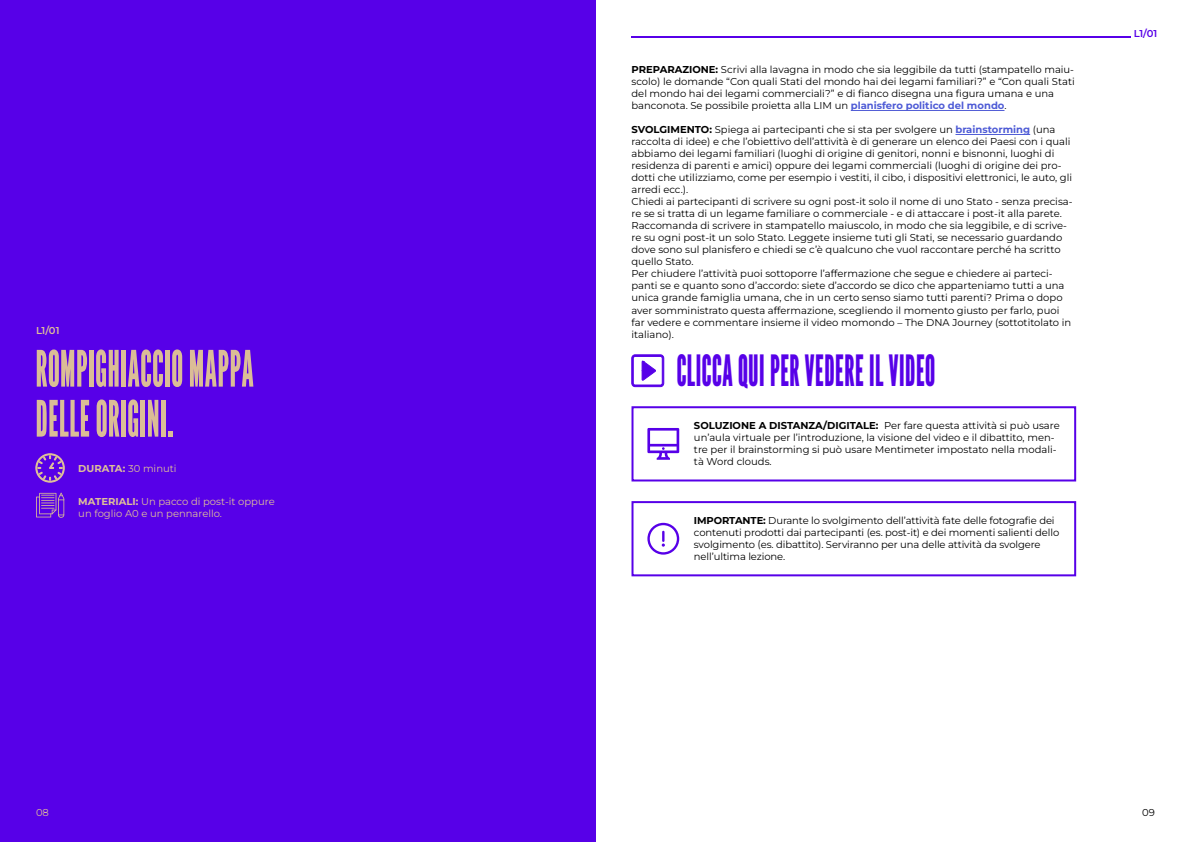
<style>
.page{position:relative;width:1191px;height:842px;background:#fff}
.page>*{position:absolute;margin:0;border:0;box-sizing:border-box;transform-origin:0 0}
.t1{font:condensed 50px/50px "League Gothic";color:#dbbd96}
.t2{font:condensed 43px "League Gothic";color:#5700e8}
.t3{font:10px/12px "Montserrat";color:#000}
.t4{font:10px/12px "Montserrat";color:#debf99}
.t5{font:600 10px "Montserrat";color:#debf99}
.t6{font:600 10px "Montserrat";color:#5700e8}
.s1{font-weight:700}
.s2{font-weight:700;color:#4f5cd6}
</style>
<div class="page">
<hr style="left:850px;top:110px;width:154px;height:1px;background:#4f5cd6">
<hr style="left:955px;top:134px;width:75px;height:1px;background:#4f5cd6">
<div style="left:0;top:0;width:595px;height:842px;background:#5700e8"></div>
<svg style="left:36px;top:453px;width:29px;height:29px"></svg>
<svg style="left:36px;top:493px;width:28px;height:25px"></svg>
<hr style="left:631px;top:36px;width:500px;height:1px;background:#5700e8">
<svg style="left:647px;top:428px;width:32px;height:32px"></svg>
<svg style="left:647px;top:523px;width:32px;height:32px"></svg>
<div style="left:631px;top:406px;width:445px;height:75px;border:2px solid #5700e8"></div>
<div style="left:631px;top:501px;width:445px;height:75px;border:2px solid #5700e8"></div>
<svg style="left:631px;top:354px;width:33px;height:33px"></svg>
<p class="t5" style="left:36px;top:324px;width:25px">L1/01</p>
<h1 class="t1" style="left:36px;top:344px;width:220px">ROMPIGHIACCIO MAPPA<br>DELLE ORIGINI.</h1>
<p class="t4" style="left:78px;top:462px;width:100px"><span class="s1">DURATA:</span> 30 minuti</p>
<p class="t4" style="left:78px;top:495px;width:198px"><span class="s1">MATERIALI:</span> Un pacco di post-it oppure un foglio A0 e un pennarello.</p>
<p class="t3" style="left:631px;top:64px;width:445px"><span class="s1">PREPARAZIONE:</span> Scrivi alla lavagna in modo che sia leggibile da tutti (stampatello maiu&shy;scolo) le domande “Con quali Stati del mondo hai dei legami familiari?” e “Con quali Stati del mondo hai dei legami commerciali?” e di fianco disegna una figura umana e una banconota. Se possibile proietta alla LIM un <span class="s2">planisfero politico del mondo</span>.</p>
<p class="t3" style="left:631px;top:124px;width:442px"><span class="s1">SVOLGIMENTO:</span> Spiega ai partecipanti che si sta per svolgere un <span class="s2">brainstorming</span> (una raccolta di idee) e che l’obiettivo dell’attività è di generare un elenco dei Paesi con i quali abbiamo dei legami familiari (luoghi di origine di genitori, nonni e bisnonni, luoghi di residenza di parenti e amici) oppure dei legami commerciali (luoghi di origine dei pro&shy;dotti che utilizziamo, come per esempio i vestiti, il cibo, i dispositivi elettronici, le auto, gli arredi ecc.).<br>Chiedi ai partecipanti di scrivere su ogni post-it solo il nome di uno Stato - senza precisa&shy;re se si tratta di un legame familiare o commerciale - e di attaccare i post-it alla parete.<br>Raccomanda di scrivere in stampatello maiuscolo, in modo che sia leggibile, e di scrive&shy;re su ogni post-it un solo Stato. Leggete insieme tuti gli Stati, se necessario guardando dove sono sul planisfero e chiedi se c’è qualcuno che vuol raccontare perché ha scritto quello Stato.<br>Per chiudere l’attività puoi sottoporre l’affermazione che segue e chiedere ai parteci&shy;panti se e quanto sono d’accordo: siete d’accordo se dico che apparteniamo tutti a una unica grande famiglia umana, che in un certo senso siamo tutti parenti? Prima o dopo aver somministrato questa affermazione, scegliendo il momento giusto per farlo, puoi far vedere e commentare insieme il video momondo – The DNA Journey (sottotitolato in italiano).</p>
<h2 class="t2" style="left:677px;top:345px;width:260px">CLICCA QUI PER VEDERE IL VIDEO</h2>
<p class="t3" style="left:694px;top:420px;width:367px"><span class="s1">SOLUZIONE A DISTANZA/DIGITALE:</span> Per fare questa attività si può usare un’aula virtuale per l’introduzione, la visione del video e il dibattito, men&shy;tre per il brainstorming si può usare Mentimeter impostato nella modali&shy;tà Word clouds.</p>
<p class="t3" style="left:694px;top:514px;width:367px"><span class="s1">IMPORTANTE:</span> Durante lo svolgimento dell’attività fate delle fotografie dei contenuti prodotti dai partecipanti (es. post-it) e dei momenti salienti dello svolgimento (es. dibattito). Serviranno per una delle attività da svolgere nell’ultima lezione.</p>
<p class="t6" style="left:1133px;top:27px;width:25px">L1/01</p>
<p class="t4" style="left:36px;top:806px;width:14px">08</p>
<p class="t3" style="left:1142px;top:806px;width:14px">09</p>
</div>
